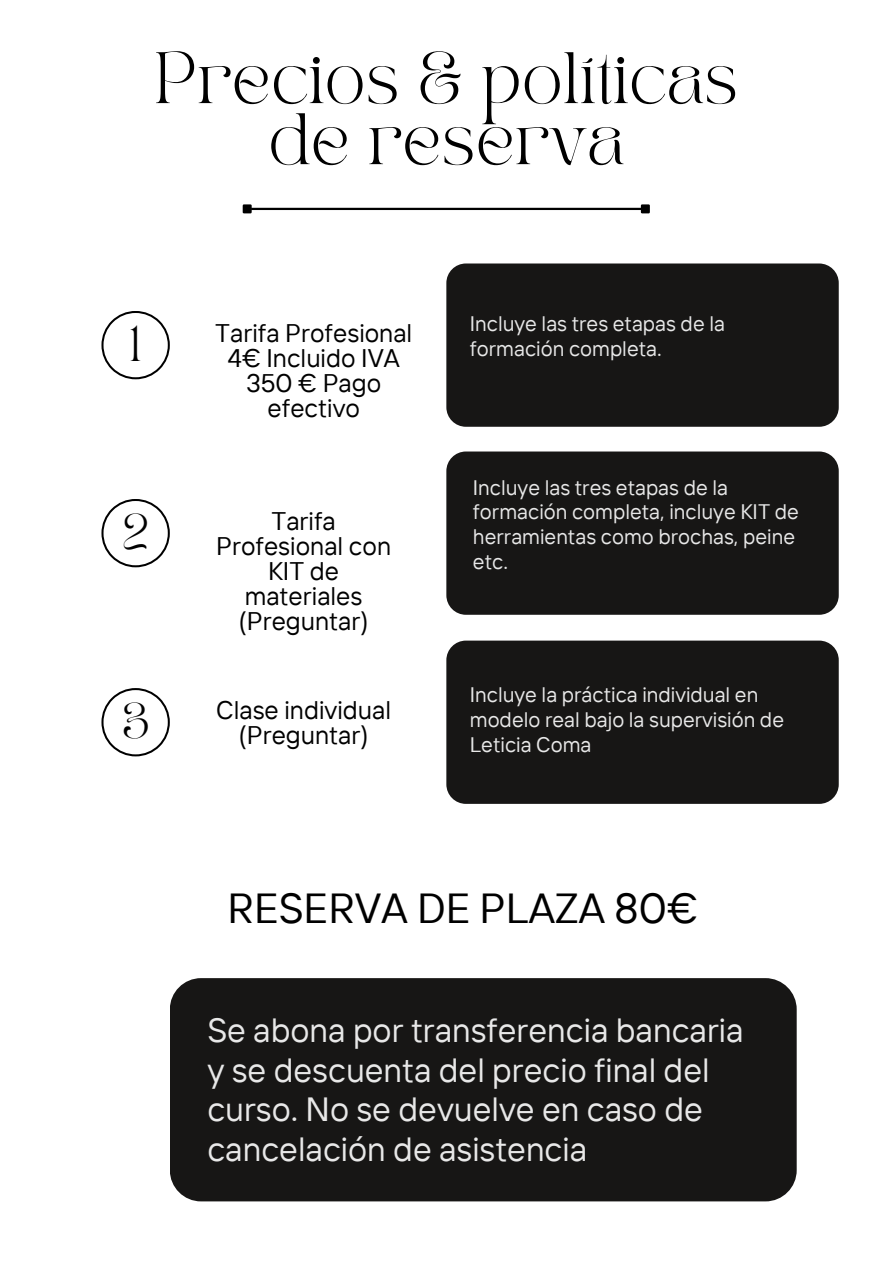
<style>
.page{position:relative;width:893px;height:1264px;background:#fff}
.page>*{position:absolute;margin:0;border:0;box-sizing:border-box;transform-origin:0 0}
.t1{font:50.85px/61.1px "TAN PEARL Regular";color:#000;text-align:center}
.t2{font:41.85px "TT Interphases";color:#000}
.t3{font:34.95px "TAN PEARL Regular";color:#000}
.t4{font:33.45px/39.5px "TT Interphases";color:#e8e8e8}
.t5{font:25.35px/25px "TT Interphases";color:#000;text-align:center}
.t6{font:21px/24.8px "TT Interphases";color:#e8e8e8}
</style>
<div class="page">
<svg style="left:101px;top:311px;width:69px;height:68px"></svg>
<svg style="left:101px;top:499px;width:69px;height:68px"></svg>
<div style="left:446px;top:263px;width:392px;height:164px;background:#171615;border-radius:20px"></div>
<svg style="left:101px;top:688px;width:69px;height:68px"></svg>
<hr style="left:251px;top:208px;width:390px;height:2px;background:#000">
<div style="left:244px;top:205px;width:6px;height:7px;background:#000"></div>
<div style="left:243px;top:204px;width:9px;height:9px;border:2px solid #000"></div>
<div style="left:642px;top:205px;width:6px;height:7px;background:#000"></div>
<div style="left:640px;top:204px;width:9px;height:9px;border:2px solid #000"></div>
<div style="left:446px;top:451px;width:392px;height:163px;background:#171615;border-radius:20px"></div>
<div style="left:446px;top:640px;width:392px;height:163px;background:#171615;border-radius:20px"></div>
<div style="left:170px;top:978px;width:626px;height:223px;background:#171615;border-radius:31px"></div>
<p class="t1" style="left:154px;top:53px;width:585px">Precios &amp; políticas de reserva</p>
<p class="t3" style="left:130px;top:325px;width:13px">1</p>
<p class="t3" style="left:121px;top:513px;width:30px">2</p>
<p class="t5" style="left:215px;top:320px;width:199px">Tarifa Profesional</p>
<p class="t5" style="left:228px;top:345px;width:173px">4€ Incluido IVA</p>
<p class="t5" style="left:246px;top:370px;width:136px">350 € Pago efectivo</p>
<p class="t5" style="left:216px;top:508px;width:176px">Tarifa<br>Profesional con<br>KIT de materiales</p>
<p class="t5" style="left:239px;top:608px;width:131px">(Preguntar)</p>
<p class="t6" style="left:470px;top:311px;width:257px">Incluye las tres etapas de la formación completa.</p>
<p class="t6" style="left:473px;top:474px;width:327px">Incluye las tres etapas de la formación completa, incluye KIT de herramientas como brochas, peine etc.</p>
<p class="t3" style="left:121px;top:702px;width:31px">3</p>
<p class="t5" style="left:216px;top:697px;width:176px">Clase individual</p>
<p class="t5" style="left:239px;top:722px;width:131px">(Preguntar)</p>
<p class="t6" style="left:470px;top:682px;width:316px">Incluye la práctica individual en modelo real bajo la supervisión de<br>Leticia Coma</p>
<p class="t2" style="left:227px;top:880px;width:472px">RESERVA DE PLAZA 80€</p>
<p class="t4" style="left:207px;top:1009px;width:537px">Se abona por transferencia bancaria y se descuenta del precio final del curso. No se devuelve en caso de cancelación de asistencia</p>
</div>
